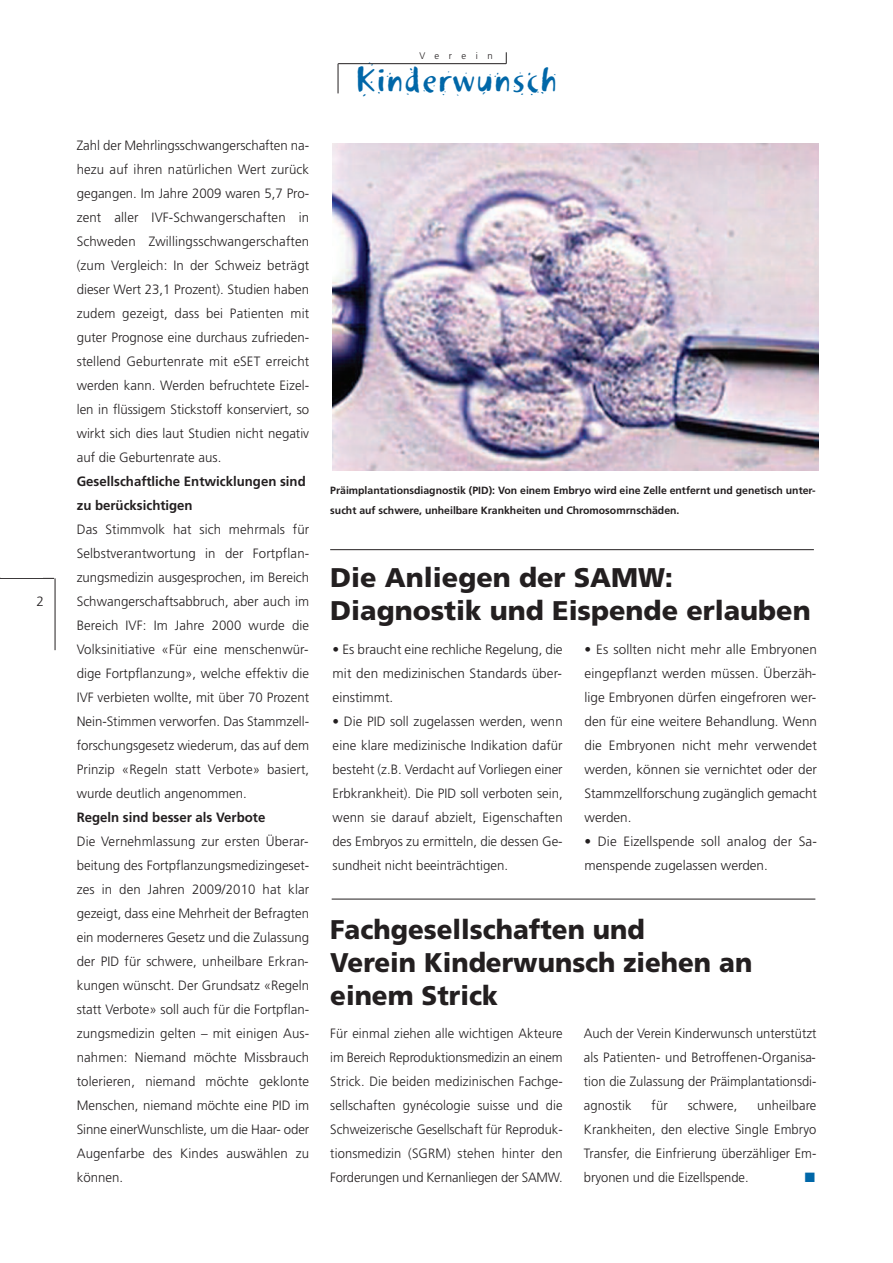
<style>
.page{position:relative;width:893px;height:1263px;background:#fff}
.page>*{position:absolute;margin:0;border:0;box-sizing:border-box;transform-origin:0 0}
.t1{font:34.95px "Khaki Two";letter-spacing:.05em;color:#0067a8}
.t2{font:900 27px/33px "Frutiger";color:#231f20;scale:.96 1}
.t3{font:900 27px/33px "Frutiger";color:#231f20}
.t4{font:300 13.5px/24px "Frutiger";color:#231f20;text-align:justify}
.t5{font:300 13.5px/24px "Frutiger";color:#231f20;text-align:justify;scale:.96 1}
.t6{font:700 13.5px/24px "Frutiger";color:#231f20}
.t7{font:13.5px "Zapf Dingbats";color:#0067a8}
.t8{font:700 10.5px/19.5px "Frutiger";color:#231f20}
.t9{font:300 9.6px "Frutiger";letter-spacing:1em;color:#231f20}
</style>
<div class="page">
<hr style="left:338px;top:63px;width:168px;height:1px;background:#231f20">
<svg style="left:338px;top:64px;width:1px;height:29px"></svg>
<svg style="left:506px;top:52px;width:1px;height:12px"></svg>
<hr style="left:0;top:578px;width:54px;height:1px;background:#231f20">
<hr style="left:55px;top:578px;width:1px;height:72px;background:#231f20">
<hr style="left:330px;top:549px;width:484px;height:1px;background:#231f20">
<hr style="left:332px;top:899px;width:483px;height:1px;background:#231f20">
<img style="left:333px;top:143px;width:486px;height:327px">
<p class="t4" style="left:36px;top:590px;width:9px">2</p>
<p class="t4" style="left:77px;top:134px;width:234px">Zahl der Mehrlingsschwangerschaften na&shy;hezu auf ihren natürlichen Wert zurück gegangen. Im Jahre 2009 waren 5,7 Pro&shy;zent aller IVF-Schwangerschaften in Schweden Zwillingsschwangerschaften (zum Vergleich: In der Schweiz beträgt dieser Wert 23,1 Prozent). Studien haben zudem gezeigt, dass bei Patienten mit guter Prognose eine durchaus zufrieden&shy;stellend Geburtenrate mit eSET erreicht werden kann. Werden befruchtete Eizel&shy;len in flüssigem Stickstoff konserviert, so wirkt sich dies laut Studien nicht negativ auf die Geburtenrate aus.</p>
<p class="t6" style="left:77px;top:470px;width:231px">Gesellschaftliche Entwicklungen sind zu berücksichtigen</p>
<p class="t4" style="left:77px;top:518px;width:234px">Das Stimmvolk hat sich mehrmals für Selbstverantwortung in der Fortpflan&shy;zungsmedizin ausgesprochen, im Bereich Schwangerschaftsabbruch, aber auch im Bereich IVF: Im Jahre 2000 wurde die Volksinitiative «Für eine menschenwür&shy;dige Fortpflanzung», welche effektiv die IVF verbieten wollte, mit über 70 Prozent Nein-Stimmen verworfen. Das Stammzell&shy;forschungsgesetz wiederum, das auf dem Prinzip «Regeln statt Verbote» basiert, wurde deutlich angenommen.</p>
<p class="t6" style="left:77px;top:806px;width:190px">Regeln sind besser als Verbote</p>
<p class="t4" style="left:77px;top:830px;width:234px">Die Vernehmlassung zur ersten Überar&shy;beitung des Fortpflanzungsmedizingeset&shy;zes in den Jahren 2009/2010 hat klar gezeigt, dass eine Mehrheit der Befragten ein moderneres Gesetz und die Zulassung der PID für schwere, unheilbare Erkran&shy;kungen wünscht. Der Grundsatz «Regeln statt Verbote» soll auch für die Fortpflan&shy;zungsmedizin gelten – mit einigen Aus&shy;nahmen: Niemand möchte Missbrauch tolerieren, niemand möchte geklonte Menschen, niemand möchte eine PID im Sinne einerWunschliste, um die Haar- oder Augenfarbe des Kindes auswählen zu können.</p>
<p class="t9" style="left:420px;top:52px;width:75px">Verein</p>
<h1 class="t1" style="left:356px;top:67px;width:202px">Kinderwunsch</h1>
<p class="t8" style="left:330px;top:481px;width:487px">Präimplantationsdiagnostik (PID): Von einem Embryo wird eine Zelle entfernt und genetisch unter&shy;sucht auf schwere, unheilbare Krankheiten und Chromosomrnschäden.</p>
<h2 class="t3" style="left:330px;top:563px;width:482px">Die Anliegen der SAMW:<br>Diagnostik und Eispende erlauben</h2>
<p class="t4" style="left:333px;top:638px;width:232px">• Es braucht eine rechliche Regelung, die mit den medizinischen Standards über&shy;einstimmt.</p>
<p class="t4" style="left:333px;top:710px;width:232px">• Die PID soll zugelassen werden, wenn eine klare medizinische Indikation dafür besteht (z.B. Verdacht auf Vorliegen einer Erbkrankheit). Die PID soll verboten sein, wenn sie darauf abzielt, Eigenschaften des Embryos zu ermitteln, die dessen Ge&shy;sundheit nicht beeinträchtigen.</p>
<p class="t4" style="left:584px;top:638px;width:234px">• Es sollten nicht mehr alle Embryonen eingepflanzt werden müssen. Überzäh&shy;lige Embryonen dürfen eingefroren wer&shy;den für eine weitere Behandlung. Wenn die Embryonen nicht mehr verwendet werden, können sie vernichtet oder der Stammzellforschung zugänglich gemacht werden.</p>
<p class="t4" style="left:584px;top:830px;width:234px">• Die Eizellspende soll analog der Sa&shy;menspende zugelassen werden.</p>
<h2 class="t2" style="left:330px;top:915px;width:441px">Fachgesellschaften und<br>Verein Kinderwunsch ziehen an einem Strick</h2>
<p class="t5" style="left:330px;top:1022px;width:244px">Für einmal ziehen alle wichtigen Akteure im Bereich Reproduktionsmedizin an einem Strick. Die beiden medizinischen Fachge&shy;sellschaften gynécologie suisse und die Schweizerische Gesellschaft für Reproduk&shy;tionsmedizin (SGRM) stehen hinter den Forderungen und Kernanliegen der SAMW.</p>
<p class="t5" style="left:584px;top:1022px;width:244px">Auch der Verein Kinderwunsch unterstützt als Patienten- und Betroffenen-Organisa&shy;tion die Zulassung der Präimplantationsdi&shy;agnostik</p>
<p class="t5" style="left:652px;top:1094px;width:18px">für</p>
<p class="t5" style="left:688px;top:1094px;width:53px">schwere,</p>
<p class="t5" style="left:584px;top:1094px;width:244px;text-indent:173px">unheilbare Krankheiten, den elective Single Embryo Transfer, die Einfrierung überzähliger Em&shy;bryonen und die Eizellspende.</p>
<p class="t7" style="left:805px;top:1169px;width:12px">■</p>
</div>
